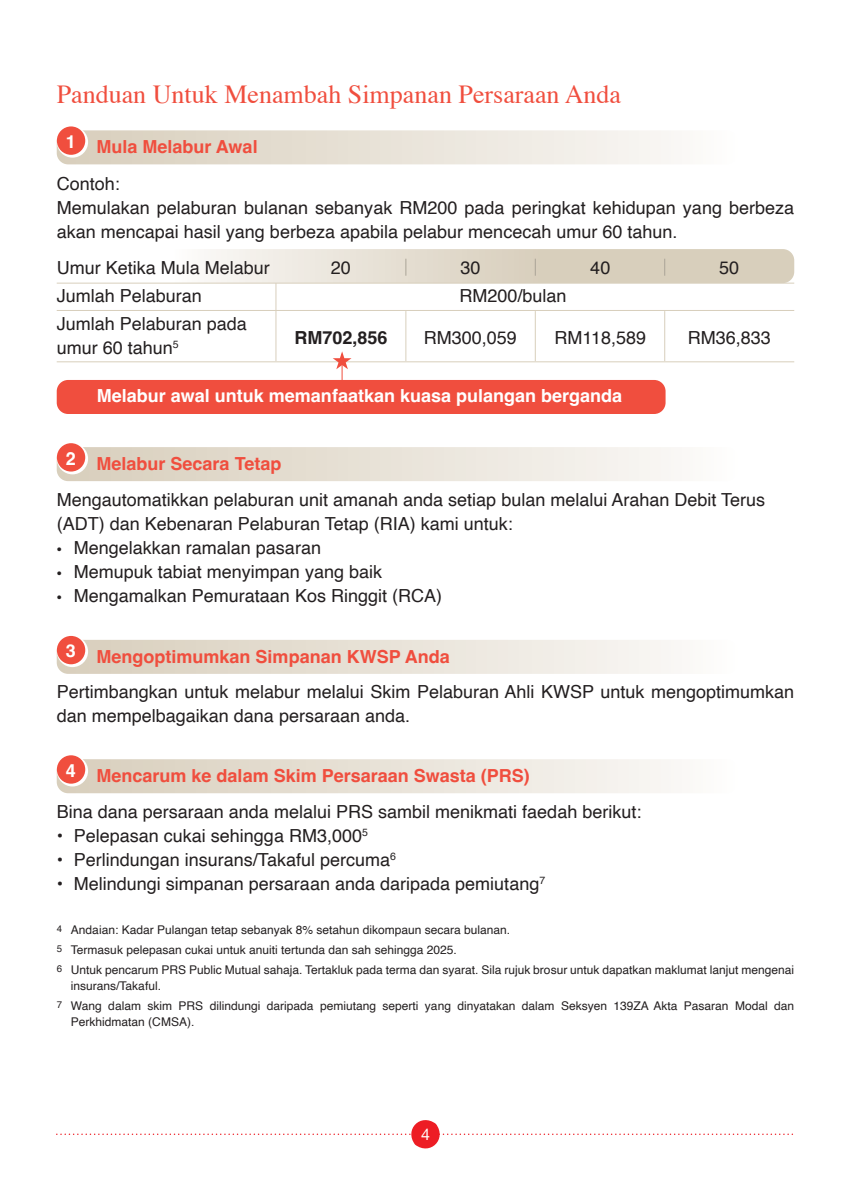
<style>
.page{position:relative;width:851px;height:1191px;background:#fff}
.page>*{position:absolute;margin:0;border:0;box-sizing:border-box;transform-origin:0 0}
.t1{font:26px "Times";color:#f04e3e}
.t2{font:18px/24px "Helvetica";color:#231f20}
.t3{font:700 18px "Helvetica";color:#f04e3e}
.t4{font:700 18px "Helvetica";color:#fff}
.t5{font:700 18px "Helvetica";color:#231f20}
.t6{font:16px "Helvetica Neue LT Std";color:#fff}
.t7{font:12px/20px "Helvetica";color:#231f20}
.s1{font-family:"Myriad Pro"}
</style>
<div class="page">
<svg style="left:57px;top:1120px;width:736px;height:29px"></svg>
<svg style="left:57px;top:130px;width:617px;height:34px;background:#e8e2d8"></svg>
<div style="left:57px;top:380px;width:608px;height:34px;background:#f04e3e;border-radius:11px"></div>
<svg style="left:57px;top:126px;width:31px;height:32px"></svg>
<div style="left:57px;top:126px;width:28px;height:29px;background:#f04e3e;border-radius:50%"></div>
<hr style="left:275px;top:283px;width:1px;height:78px;background:#d8cfbc">
<hr style="left:405px;top:311px;width:1px;height:50px;background:#d8cfbc">
<hr style="left:535px;top:311px;width:1px;height:50px;background:#d8cfbc">
<hr style="left:664px;top:311px;width:1px;height:50px;background:#d8cfbc">
<svg style="left:113px;top:249px;width:681px;height:34px"></svg>
<hr style="left:57px;top:283px;width:737px;height:1px;background:#d8cfbc">
<hr style="left:57px;top:310px;width:737px;height:1px;background:#d8cfbc">
<hr style="left:57px;top:361px;width:737px;height:1px;background:#d8cfbc">
<svg style="left:332px;top:351px;width:19px;height:29px"></svg>
<svg style="left:57px;top:447px;width:617px;height:34px;background:#e8e2d7"></svg>
<svg style="left:57px;top:443px;width:31px;height:31px"></svg>
<div style="left:57px;top:443px;width:28px;height:28px;background:#f04e3e;border-radius:50%"></div>
<svg style="left:57px;top:640px;width:617px;height:34px;background:#e8e2d7"></svg>
<svg style="left:57px;top:636px;width:31px;height:31px"></svg>
<div style="left:57px;top:636px;width:28px;height:28px;background:#f04e3e;border-radius:50%"></div>
<svg style="left:57px;top:759px;width:617px;height:34px;background:#e8e2d8"></svg>
<svg style="left:57px;top:755px;width:31px;height:31px"></svg>
<div style="left:57px;top:755px;width:28px;height:28px;background:#f04e3e;border-radius:50%"></div>
<h1 class="t1" style="left:57px;top:70px;width:565px">Panduan Untuk Menambah Simpanan Persaraan Anda</h1>
<p class="t3" style="left:66px;top:136px;width:193px"><sup>1</sup> Mula Melabur Awal</p>
<p class="t2" style="left:57px;top:172px;width:738px">Contoh:<br>Memulakan pelaburan bulanan sebanyak RM200 pada peringkat kehidupan yang berbeza akan mencapai hasil yang berbeza apabila pelabur mencecah umur 60 tahun.</p>
<p class="t2" style="left:57px;top:256px;width:215px">Umur Ketika Mula Melabur</p>
<p class="t2" style="left:331px;top:256px;width:22px">20</p>
<p class="t2" style="left:460px;top:256px;width:22px">30</p>
<p class="t2" style="left:590px;top:256px;width:22px">40</p>
<p class="t2" style="left:719px;top:256px;width:22px">50</p>
<p class="t2" style="left:57px;top:284px;width:147px">Jumlah Pelaburan</p>
<p class="t2" style="left:459px;top:284px;width:109px">RM200/bulan</p>
<p class="t2" style="left:57px;top:312px;width:192px">Jumlah Pelaburan pada umur 60 tahun<sup>5</sup></p>
<p class="t5" style="left:294px;top:327px;width:95px">RM702,856</p>
<p class="t2" style="left:423px;top:326px;width:95px">RM300,059</p>
<p class="t2" style="left:554px;top:326px;width:93px">RM118,589</p>
<p class="t2" style="left:687px;top:326px;width:85px">RM36,833</p>
<p class="t4" style="left:97px;top:385px;width:527px">Melabur awal untuk memanfaatkan kuasa pulangan berganda</p>
<p class="t3" style="left:66px;top:452px;width:217px"><sup>2</sup> Melabur Secara Tetap</p>
<p class="t2" style="left:57px;top:488px;width:710px">Mengautomatikkan pelaburan unit amanah anda setiap bulan melalui Arahan Debit Terus (ADT) dan Kebenaran Pelaburan Tetap (RIA) kami untuk:</p>
<p class="t2" style="left:57px;top:536px;width:266px"><span class="s1">•</span> Mengelakkan ramalan pasaran</p>
<p class="t2" style="left:57px;top:560px;width:327px"><span class="s1">•</span> Memupuk tabiat menyimpan yang baik</p>
<p class="t2" style="left:57px;top:584px;width:387px"><span class="s1">•</span> Mengamalkan Pemurataan Kos Ringgit (RCA)</p>
<p class="t3" style="left:66px;top:645px;width:385px"><sup>3</sup> Mengoptimumkan Simpanan KWSP Anda</p>
<p class="t2" style="left:57px;top:680px;width:738px">Pertimbangkan untuk melabur melalui Skim Pelaburan Ahli KWSP untuk mengoptimumkan dan mempelbagaikan dana persaraan anda.</p>
<p class="t3" style="left:66px;top:764px;width:465px"><sup>4</sup> Mencarum ke dalam Skim Persaraan Swasta (PRS)</p>
<p class="t2" style="left:57px;top:800px;width:586px">Bina dana persaraan anda melalui PRS sambil menikmati faedah berikut:</p>
<p class="t2" style="left:57px;top:824px;width:313px">• Pelepasan cukai sehingga RM3,000<sup>5</sup></p>
<p class="t2" style="left:57px;top:848px;width:341px">• Perlindungan insurans/Takaful percuma<sup>6</sup></p>
<p class="t2" style="left:57px;top:872px;width:490px">• Melindungi simpanan persaraan anda daripada pemiutang<sup>7</sup></p>
<p class="t7" style="left:57px;top:920px;width:738px"><sup>4</sup> Andaian: Kadar Pulangan tetap sebanyak 8% setahun dikompaun secara bulanan.<br><sup>5</sup> Termasuk pelepasan cukai untuk anuiti tertunda dan sah sehingga 2025.<br><sup>6</sup> Untuk pencarum PRS Public Mutual sahaja. Tertakluk pada terma dan syarat. Sila rujuk brosur untuk dapatkan maklumat lanjut mengenai</p>
<p class="t7" style="left:57px;top:976px;width:738px;text-indent:14px">insurans/Takaful.<br><sup>7</sup> Wang dalam skim PRS dilindungi daripada pemiutang seperti yang dinyatakan dalam Seksyen 139ZA Akta Pasaran Modal dan</p>
<p class="t7" style="left:71px;top:1012px;width:125px">Perkhidmatan (CMSA).</p>
<p class="t6" style="left:421px;top:1124px;width:10px">4</p>
</div>
